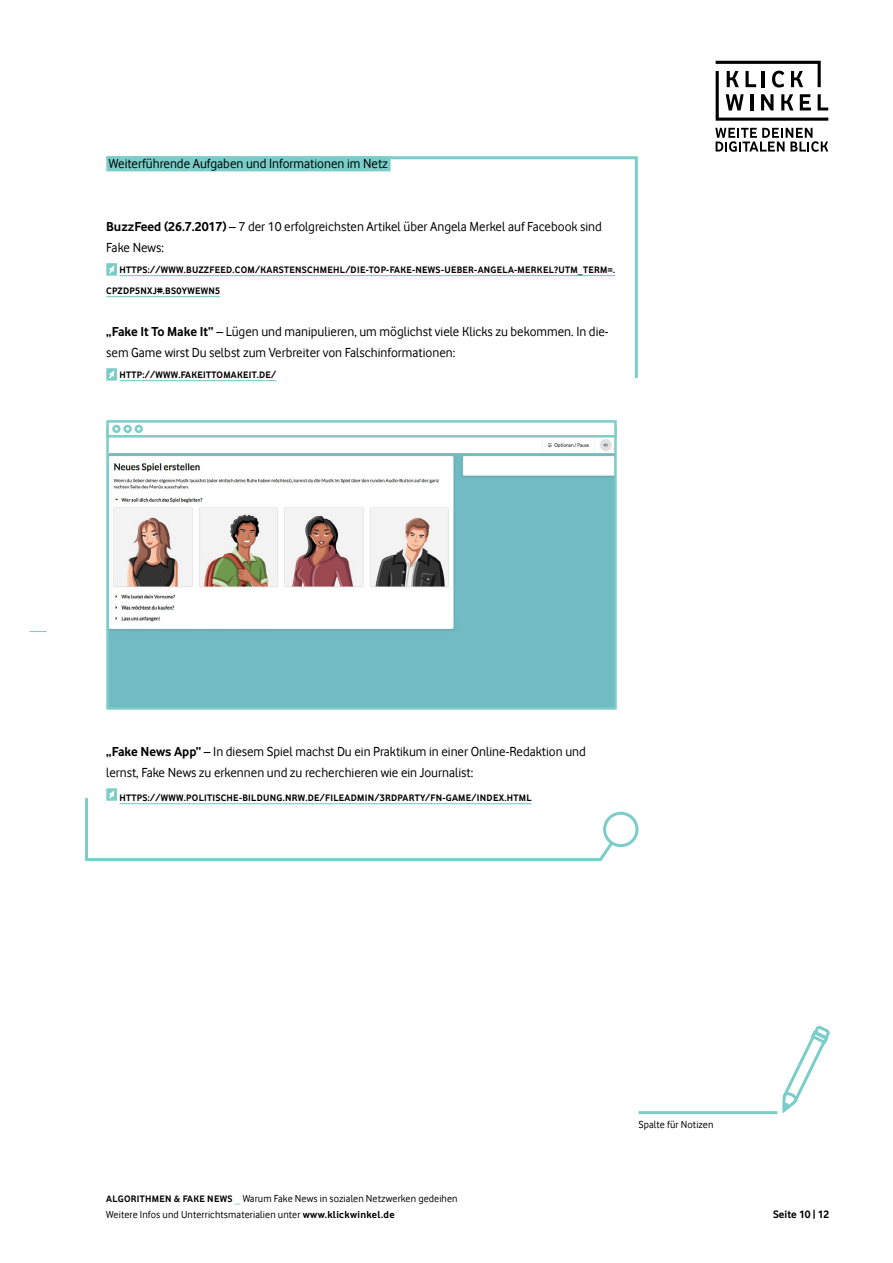
<style>
.page{position:relative;width:893px;height:1263px;background:#fff}
.page>*{position:absolute;margin:0;border:0;box-sizing:border-box;transform-origin:0 0}
.t1{font:13.5px/21px "Vodafone Rg";color:#000}
.t2{font:700 11.25px "Vodafone Rg";color:#000}
.t3{font:10.5px/16.5px "Vodafone Rg";letter-spacing:.01em;color:#000}
.t4{font:700 9.75px/21px "Vodafone Rg";letter-spacing:.03em;color:#000}
.s1{font-weight:700}
.s2{font-weight:700;font-size:9.75px}
.s3{font-weight:700;font-size:11.25px;color:#7acdc8}
</style>
<div class="page">
<svg style="left:30px;top:631px;width:17px;height:1px"></svg>
<svg style="left:715px;top:128px;width:113px;height:24px"></svg>
<svg style="left:716px;top:61px;width:112px;height:60px"></svg>
<svg style="left:106px;top:156px;width:532px;height:225px"></svg>
<svg style="left:782px;top:1026px;width:48px;height:87px"></svg>
<hr style="left:639px;top:1111px;width:138px;height:3px;background:#7acdc8">
<div style="left:106px;top:156px;width:285px;height:15px;background:#7acdc8"></div>
<hr style="left:119px;top:275px;width:496px;height:1px;background:#7acdc8">
<hr style="left:106px;top:296px;width:114px;height:1px;background:#7acdc8">
<hr style="left:119px;top:380px;width:157px;height:1px;background:#7acdc8">
<svg style="left:106px;top:263px;width:11px;height:13px"></svg>
<svg style="left:106px;top:368px;width:11px;height:13px"></svg>
<img style="left:109px;top:437px;width:505px;height:270px">
<div style="left:106px;top:427px;width:511px;height:283px;border:2px solid #7acdc8"></div>
<div style="left:106px;top:420px;width:511px;height:17px;background:#fff;border:2px solid #7acdc8"></div>
<div style="left:112px;top:425px;width:9px;height:8px;border:2px solid #7acdc8;border-radius:50%"></div>
<div style="left:123px;top:425px;width:9px;height:8px;border:2px solid #7acdc8;border-radius:50%"></div>
<div style="left:135px;top:425px;width:8px;height:8px;border:2px solid #7acdc8;border-radius:50%"></div>
<svg style="left:605px;top:813px;width:32px;height:33px"></svg>
<div style="left:603px;top:812px;width:35px;height:35px;border:3px solid #7acdc8;border-radius:50%"></div>
<svg style="left:85px;top:788px;width:540px;height:73px"></svg>
<p class="t1" style="left:109px;top:153px;width:281px">Weiterführende Aufgaben und Informationen im Netz</p>
<p class="t1" style="left:106px;top:216px;width:497px"><span class="s1">BuzzFeed (26.7.2017)</span> – 7 der 10 erfolgreichsten Artikel über Angela Merkel auf Facebook sind<br>Fake News:</p>
<p class="t4" style="left:106px;top:259px;width:510px;text-indent:13px">HTTPS://WWW.BUZZFEED.COM/KARSTENSCHMEHL/DIE-TOP-FAKE-NEWS-UEBER-ANGELA-MERKEL?UTM_TERM=.<br>CPZDP5NXJ#.BS0YWEWN5</p>
<p class="t1" style="left:106px;top:321px;width:504px"><span class="s1">„Fake It To Make It“</span> – Lügen und manipulieren, um möglichst viele Klicks zu bekommen. In die&shy;sem Game wirst Du selbst zum Verbreiter von Falschinformationen:</p>
<p class="t4" style="left:119px;top:364px;width:158px">HTTP://WWW.FAKEITTOMAKEIT.DE/</p>
<p class="t1" style="left:106px;top:741px;width:481px"><span class="s1">„Fake News App“</span> – In diesem Spiel machst Du ein Praktikum in einer Online-Redaktion und lernst, Fake News zu erkennen und zu recherchieren wie ein Journalist:</p>
<p class="t4" style="left:119px;top:787px;width:414px">HTTPS://WWW.POLITISCHE-BILDUNG.NRW.DE/FILEADMIN/3RDPARTY/FN-GAME/INDEX.HTML</p>
<p class="t3" style="left:106px;top:1190px;width:353px"><span class="s2">ALGORITHMEN &amp; FAKE NEWS</span> <span class="s3">_</span> Warum Fake News in sozialen Netzwerken gedeihen<br>Weitere Infos und Unterrichtsmaterialien unter <span class="s1">www.klickwinkel.de</span></p>
<p class="t3" style="left:639px;top:1116px;width:76px">Spalte für Notizen</p>
<p class="t2" style="left:773px;top:1208px;width:58px">Seite 10 | 12</p>
</div>
